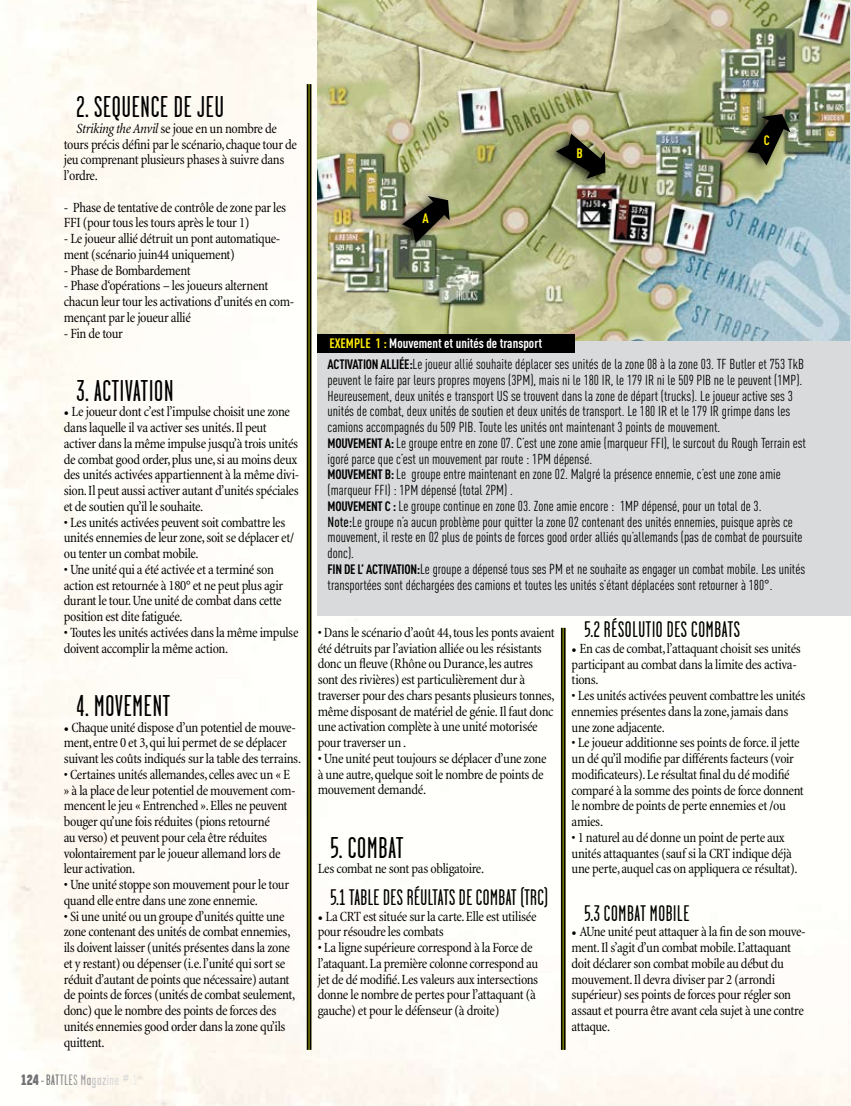
<style>
.page{position:relative;width:851px;height:1106px;background:#fff}
.page>*{position:absolute;margin:0;border:0;box-sizing:border-box;transform-origin:0 0}
.t1{font:30px "Garage Gothic";letter-spacing:.03em;color:#000}
.t2{font:22.5px "Garage Gothic";letter-spacing:.02em;color:#000}
.t3{font:15px "Garage Gothic";letter-spacing:.05em;color:#707173}
.t4{font:condensed 14.25px/15.8px "Minion";letter-spacing:-.025em;color:#000}
.t5{font:14.25px/15.8px "DIN Cond";color:#000}
.t6{font:700 13.5px "DIN Cond";color:#fff}
.t7{font:700 13.5px "DIN Cond";color:#000}
.t8{font:700 13.5px "DIN Cond";color:#ffed00}
.s1{font-style:italic}
.s2{font-size:18px}
.s3{font-weight:900}
.s4{color:#87888a}
.s5{color:#9c9d9f}
.s6{color:#c5c6c8}
.s7{color:#d9dadb}
.s8{color:#eceded}
.s9{color:#ffed00}
.s10{font-weight:700;font-size:13.5px}
.s11{font-weight:500}
</style>
<div class="page">
<img style="left:0;top:0;width:850px;height:1106px">
<div style="left:317px;top:0;width:533px;height:615px;background:#d9dadb"></div>
<img style="left:317px;top:0;width:532px;height:340px">
<div style="left:317px;top:334px;width:258px;height:19px;background:#000"></div>
<div style="left:390px;top:189px;width:84px;height:82px;background:#000;opacity:.75"></div>
<svg style="left:402px;top:196px;width:47px;height:47px"></svg>
<div style="left:544px;top:127px;width:84px;height:80px;background:#000;opacity:.75"></div>
<svg style="left:556px;top:134px;width:49px;height:45px"></svg>
<div style="left:734px;top:107px;width:78px;height:85px;background:#000;opacity:.75"></div>
<svg style="left:747px;top:114px;width:43px;height:51px"></svg>
<svg style="left:308px;top:84px;width:2px;height:965px;fill:#646500"></svg>
<hr style="left:310px;top:84px;width:1px;height:965px;background:#000">
<hr style="left:307px;top:84px;width:1px;height:965px;background:#000">
<svg style="left:562px;top:628px;width:2px;height:421px"></svg>
<hr style="left:564px;top:628px;width:1px;height:421px;background:#000">
<hr style="left:561px;top:628px;width:1px;height:421px;background:#000">
<h1 class="t1" style="left:77px;top:91px;width:146px">2. SEQUENCE DE JEU</h1>
<p class="t4" style="left:64px;top:121px;width:235px;text-indent:13px"><span class="s1">Striking the Anvil</span> se joue en un nombre de tours précis défini par le scénario, chaque tour de jeu comprenant plusieurs phases à suivre dans l’ordre.</p>
<p class="t4" style="left:64px;top:199px;width:224px">- Phase de tentative de contrôle de zone par les<br>FFI (pour tous les tours après le tour 1)</p>
<p class="t4" style="left:64px;top:231px;width:218px">- Le joueur allié détruit un pont automatique&shy;ment (scénario juin44 uniquement)</p>
<p class="t4" style="left:64px;top:262px;width:128px">- Phase de Bombardement</p>
<p class="t4" style="left:64px;top:278px;width:232px">- Phase d‘opérations – les joueurs alternent chacun leur tour les activations d’unités en com&shy;mençant par le joueur allié</p>
<p class="t4" style="left:64px;top:325px;width:61px">- Fin de tour</p>
<h1 class="t1" style="left:77px;top:375px;width:98px">3. ACTIVATION</h1>
<p class="t4" style="left:64px;top:404px;width:237px"><span class="s2">•</span> Le joueur dont c’est l’impulse choisit une zone dans laquelle il va activer ses unités. Il peut activer dans la même impulse jusqu’à trois unités de combat good order, plus une, si au moins deux des unités activées appartiennent à la même divi&shy;sion. Il peut aussi activer autant d’unités spéciales et de soutien qu’il le souhaite.</p>
<p class="t4" style="left:64px;top:514px;width:232px">• Les unités activées peuvent soit combattre les unités ennemies de leur zone, soit se déplacer et/ ou tenter un combat mobile.</p>
<p class="t4" style="left:64px;top:562px;width:221px">• Une unité qui a été activée et a terminé son action est retournée à 180° et ne peut plus agir durant le tour. Une unité de combat dans cette position est dite fatiguée.</p>
<p class="t4" style="left:64px;top:625px;width:236px">• Toutes les unités activées dans la même impulse doivent accomplir la même action.</p>
<h1 class="t1" style="left:77px;top:690px;width:95px">4. MOVEMENT</h1>
<p class="t4" style="left:64px;top:719px;width:239px"><span class="s2">•</span> Chaque unité dispose d’un potentiel de mouve&shy;ment, entre 0 et 3, qui lui permet de se déplacer suivant les coûts indiqués sur la table des terrains.</p>
<p class="t4" style="left:64px;top:766px;width:233px">• Certaines unités allemandes, celles avec un « E » à la place de leur potentiel de mouvement com&shy;mencent le jeu « Entrenched ». Elles ne peuvent bouger qu’une fois réduites (pions retourné<br>au verso) et peuvent pour cela être réduites volontairement par le joueur allemand lors de leur activation.</p>
<p class="t4" style="left:64px;top:877px;width:227px">• Une unité stoppe son mouvement pour le tour quand elle entre dans une zone ennemie.</p>
<p class="t4" style="left:64px;top:908px;width:233px">• Si une unité ou un groupe d’unités quitte une zone contenant des unités de combat ennemies, ils doivent laisser (unités présentes dans la zone et y restant) ou dépenser (i.e. l’unité qui sort se réduit d’autant de points que nécessaire) autant de points de forces (unités de combat seulement, donc) que le nombre des points de forces des unités ennemies good order dans la zone qu’ils quittent.</p>
<p class="t3" style="left:21px;top:1071px;width:117px"><span class="s3">124</span> - BAT<span class="s4">TLE</span><span class="s5">S MA</span><span class="s6">GAZ</span><span class="s7">INE #</span> <span class="s8">1</span></p>
<p class="t8" style="left:422px;top:210px;width:8px">A</p>
<p class="t8" style="left:576px;top:145px;width:6px">B</p>
<p class="t6" style="left:329px;top:335px;width:214px"><span class="s9">EXEMPLE 1 :</span> MOUVEMENT ET UNITÉS DE TRANSPORT</p>
<p class="t8" style="left:763px;top:132px;width:7px">C</p>
<p class="t5" style="left:327px;top:356px;width:480px"><span class="s10">ACTIVATION ALLIÉE:</span>Le joueur allié souhaite déplacer ses unités de la zone 08 à la zone 03. TF Butler et 753 TkB peuvent le faire par leurs propres moyens (3PM), mais ni le 180 IR, le 179 IR ni le 509 PIB ne le peuvent (1MP).<br>Heureusement, deux unités e transport US se trouvent dans la zone de départ (trucks). Le joueur active ses 3 unités de combat, deux unités de soutien et deux unités de transport. Le 180 IR et le 179 IR grimpe dans les camions accompagnés du 509 PIB. Toute les unités ont maintenant 3 points de mouvement.<br><span class="s10">MOUVEMENT A:</span> Le groupe entre en zone 07. C’est une zone amie (marqueur FFI), le surcout du Rough Terrain est igoré parce que c’est un mouvement par route : 1PM dépensé.</p>
<p class="t7" style="left:327px;top:466px;width:8px">MOUVEMENT</p>
<p class="t5" style="left:327px;top:466px;width:479px;text-indent:57px"><span class="s10">B:</span> Le groupe entre maintenant en zone 02. Malgré la présence ennemie, c’est une zone amie (marqueur FFI) : 1PM dépensé (total 2PM) .<br><span class="s10">MOUVEMENT C :</span> Le groupe continue en zone 03. Zone amie encore : 1MP dépensé, pour un total de 3.<br><span class="s11">Note:</span>Le groupe n’a aucun problème pour quitter la zone 02 contenant des unités ennemies, puisque après ce mouvement, il reste en 02 plus de points de forces good order alliés qu’allemands (pas de combat de poursuite donc).<br><span class="s10">FIN DE L’ ACTIVATION:</span>Le groupe a dépensé tous ses PM et ne souhaite as engager un combat mobile. Les unités transportées sont déchargées des camions et toutes les unités s’étant déplacées sont retourner à 180°.</p>
<p class="t4" style="left:317px;top:625px;width:238px">• Dans le scénario d’août 44, tous les ponts avaient été détruits par l’aviation alliée ou les résistants donc un fleuve (Rhône ou Durance, les autres sont des rivières) est particulièrement dur à traverser pour des chars pesants plusieurs tonnes, même disposant de matériel de génie. Il faut donc une activation complète à une unité motorisée pour traverser un .</p>
<p class="t4" style="left:317px;top:751px;width:230px">• Une unité peut toujours se déplacer d’une zone à une autre, quelque soit le nombre de points de mouvement demandé.</p>
<h1 class="t1" style="left:330px;top:832px;width:74px">5. CO MBAT</h1>
<p class="t4" style="left:317px;top:861px;width:168px">Les combat ne sont pas obligatoire.</p>
<h2 class="t2" style="left:330px;top:885px;width:219px">5.1 TABLE DES RÉULTATS DE COMBAT (TRC)</h2>
<p class="t4" style="left:317px;top:908px;width:220px"><span class="s2">•</span> La CRT est située sur la carte. Elle est utilisée pour résoudre les combats</p>
<p class="t4" style="left:317px;top:940px;width:222px">• La ligne supérieure correspond à la Force de l’ataquant. La première colonne correspond au jet de dé modifié. Les valeurs aux intersections donne le nombre de pertes pour l’attaquant (à gauche) et pour le défenseur (à droite)</p>
<h2 class="t2" style="left:584px;top:617px;width:157px">5.2 RÉSOLUTIO DES COMBATS</h2>
<p class="t4" style="left:571px;top:640px;width:231px"><span class="s2">•</span> En cas de combat, l’attaquant choisit ses unités participant au combat dans la limite des activa&shy;tions.</p>
<p class="t4" style="left:571px;top:688px;width:235px">• Les unités activées peuvent combattre les unités ennemies présentes dans la zone, jamais dans une zone adjacente.</p>
<p class="t4" style="left:571px;top:735px;width:234px">• Le joueur additionne ses points de force. il jette un dé qu’il modifie par différents facteurs (voir modificateurs). Le résultat final du dé modifié comparé à la somme des points de force donnent le nombre de points de perte ennemies et /ou amies.</p>
<p class="t4" style="left:571px;top:829px;width:227px">• 1 naturel au dé donne un point de perte aux unités attaquantes (sauf si la CRT indique déjà une perte, auquel cas on appliquera ce résultat).</p>
<h2 class="t2" style="left:584px;top:901px;width:106px">5.3 COMBAT MOBILE</h2>
<p class="t4" style="left:571px;top:924px;width:235px"><span class="s2">•</span> AUne unité peut attaquer à la fin de son mouve&shy;ment. Il s’agit d’un combat mobile. L’attaquant doit déclarer son combat mobile au début du mouvement. Il devra diviser par 2 (arrondi supérieur) ses points de forces pour régler son assaut et pourra être avant cela sujet à une contre attaque.</p>
</div>
